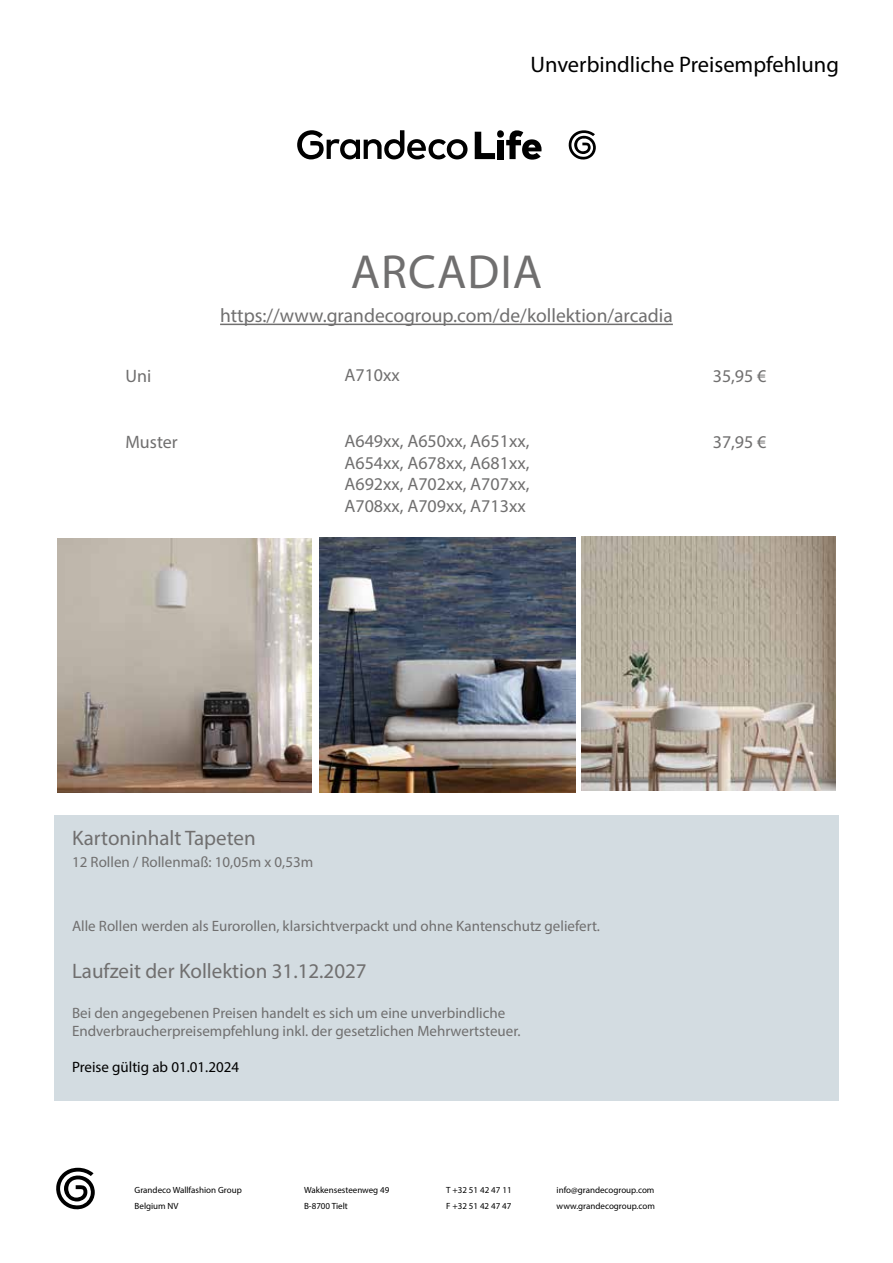
<style>
.page{position:relative;width:893px;height:1263px;background:#fff}
.page>*{position:absolute;margin:0;border:0;box-sizing:border-box;transform-origin:0 0}
.t1{font:48px "Myriad Pro";letter-spacing:.02em;color:#706f6f}
.t2{font:22.5px "Myriad Pro";color:#000}
.t3{font:21px "Myriad Pro";color:#706f6f}
.t4{font:19.5px "Myriad Pro";color:#706f6f}
.t5{font:18px/21.6px "Myriad Pro";color:#706f6f;text-align:justify}
.t6{font:15px/18px "Myriad Pro";color:#706f6f}
.t7{font:15px "Myriad Pro";color:#000}
.t8{font:9px "Myriad Pro";color:#000}
</style>
<div class="page">
<div style="left:54px;top:815px;width:785px;height:286px;background:#d3dce1"></div>
<svg style="left:56px;top:1168px;width:39px;height:42px"></svg>
<hr style="left:220px;top:324px;width:453px;height:1px;background:#706f6f">
<svg style="left:568px;top:130px;width:28px;height:30px"></svg>
<svg style="left:297px;top:130px;width:171px;height:29px"></svg>
<svg style="left:475px;top:132px;width:20px;height:27px"></svg>
<div style="left:497px;top:130px;width:7px;height:8px;background:#000;border-radius:50%"></div>
<div style="left:497px;top:140px;width:6px;height:19px;background:#000"></div>
<svg style="left:506px;top:130px;width:36px;height:30px"></svg>
<img style="left:320px;top:537px;width:256px;height:255px">
<img style="left:58px;top:538px;width:254px;height:254px">
<img style="left:581px;top:537px;width:254px;height:254px">
<h2 class="t2" style="left:531px;top:50px;width:310px">Unverbindliche Preisempfehlung</h2>
<h1 class="t1" style="left:351px;top:242px;width:193px">ARCADIA</h1>
<h3 class="t4" style="left:220px;top:304px;width:454px">https://www.grandecogroup.com/de/kollektion/arcadia</h3>
<p class="t5" style="left:125px;top:364px;width:27px">Uni</p>
<p class="t5" style="left:344px;top:364px;width:57px">A710xx</p>
<p class="t5" style="left:713px;top:364px;width:55px">35,95 €</p>
<p class="t5" style="left:125px;top:431px;width:54px">Muster</p>
<p class="t5" style="left:344px;top:430px;width:186px">A649xx, A650xx, A651xx, A654xx, A678xx, A681xx, A692xx, A702xx, A707xx, A708xx, A709xx, A713xx</p>
<p class="t5" style="left:713px;top:431px;width:55px">37,95 €</p>
<h3 class="t3" style="left:72px;top:825px;width:185px">Kartoninhalt Tapeten</h3>
<p class="t6" style="left:72px;top:852px;width:243px">12 Rollen / Rollenmaß: 10,05m x 0,53m</p>
<p class="t6" style="left:72px;top:917px;width:529px">Alle Rollen werden als Eurorollen, klarsichtverpackt und ohne Kantenschutz geliefert.</p>
<h3 class="t3" style="left:72px;top:958px;width:296px">Laufzeit der Kollektion 31.12.2027</h3>
<p class="t6" style="left:72px;top:1003px;width:450px">Bei den angegebenen Preisen handelt es sich um eine unverbindliche<br>Endverbraucherpreisempfehlung inkl. der gesetzlichen Mehrwertsteuer.</p>
<p class="t7" style="left:72px;top:1057px;width:169px">Preise gültig ab 01.01.2024</p>
<p class="t8" style="left:135px;top:1184px;width:109px">Grandeco Wallfashion Group</p>
<p class="t8" style="left:304px;top:1184px;width:87px">Wakkensesteenweg 49</p>
<p class="t8" style="left:446px;top:1184px;width:67px">T +32 51 42 47 11</p>
<p class="t8" style="left:557px;top:1184px;width:99px">info@grandecogroup.com</p>
<p class="t8" style="left:135px;top:1200px;width:45px">Belgium NV</p>
<p class="t8" style="left:304px;top:1200px;width:45px">B-8700 Tielt</p>
<p class="t8" style="left:446px;top:1200px;width:67px">F +32 51 42 47 47</p>
<p class="t8" style="left:557px;top:1200px;width:100px">www.grandecogroup.com</p>
</div>
